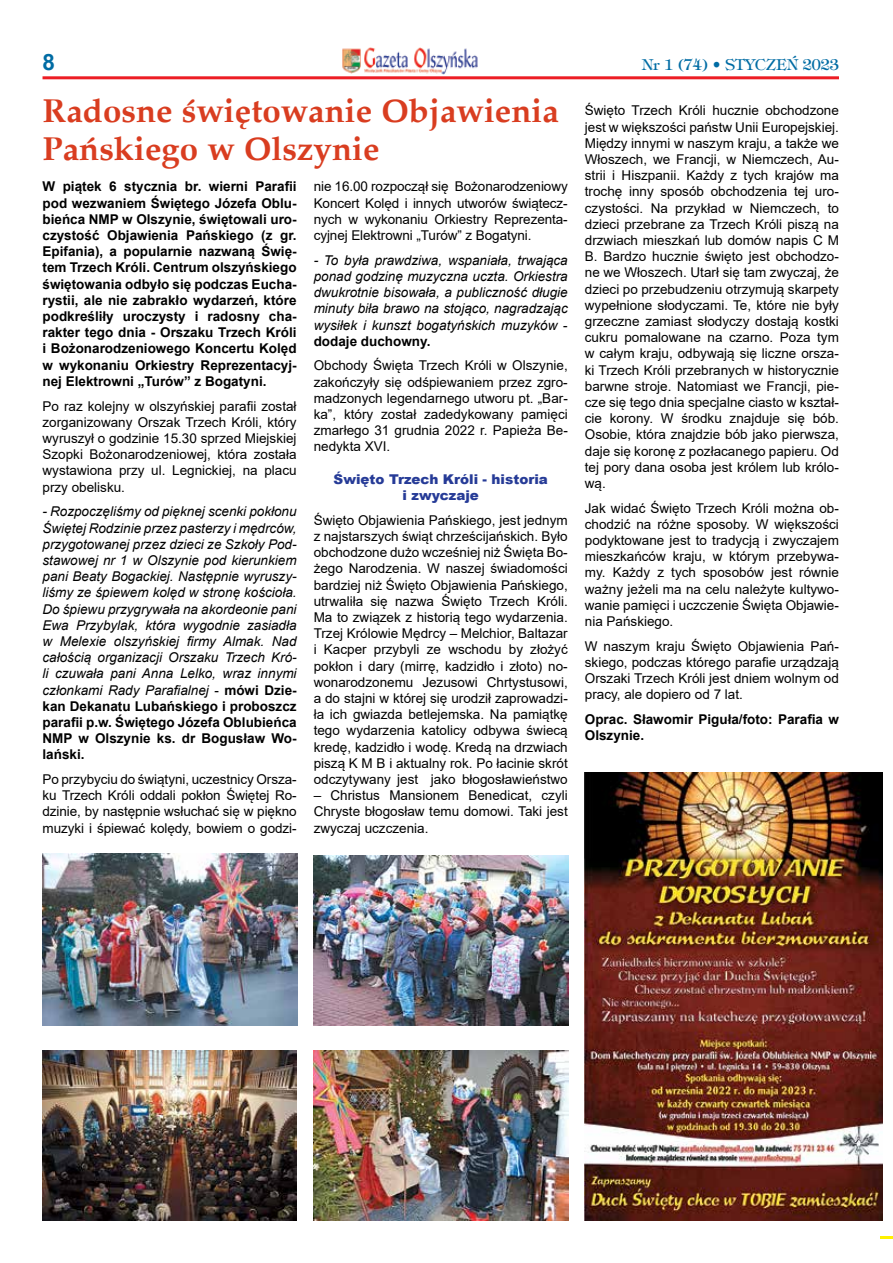
<style>
.page{position:relative;width:893px;height:1263px;background:#fff}
.page>*{position:absolute;margin:0;border:0;box-sizing:border-box;transform-origin:0 0}
.t1{font:700 33px/37.5px "Palm Springs";color:#d93d20}
.t2{font:700 22.5px "Arial";color:#006ca4}
.t3{font:15px "Timpani";color:#006ca4}
.t4{font:13.5px/16.2px "Arial";color:#000;text-align:justify}
.t5{font:italic 13.5px/16.2px "Arial";color:#000;text-align:justify}
.t6{font:700 13.5px/16.2px "Arial";color:#000;text-align:justify}
.t7{font:900 13.5px/16.2px "Arial";color:#263b97;text-align:center}
.s1{font-style:normal}
.s2{font-weight:700;font-style:normal}
</style>
<div class="page">
<img style="left:342px;top:47px;width:136px;height:28px">
<hr style="left:43px;top:76px;width:796px;height:3px;background:#ed1d24">
<svg style="left:880px;top:1236px;width:13px;height:3px"></svg>
<img style="left:585px;top:773px;width:297px;height:447px">
<img style="left:42px;top:853px;width:255px;height:172px">
<img style="left:314px;top:855px;width:254px;height:170px">
<img style="left:42px;top:1050px;width:255px;height:170px">
<img style="left:314px;top:1050px;width:254px;height:170px">
<h2 class="t2" style="left:43px;top:47px;width:14px">8</h2>
<p class="t3" style="left:642px;top:55px;width:199px">Nr 1 (74) • STYCZEŃ 2023</p>
<h1 class="t1" style="left:43px;top:92px;width:518px">Radosne świętowanie Objawienia<br>Pańskiego w Olszynie</h1>
<p class="t4" style="left:314px;top:178px;width:256px">nie 16.00 rozpoczął się Bożonarodzeniowy Koncert Kolęd i innych utworów świątecz&shy;nych w wykonaniu Orkiestry Reprezenta&shy;cyjnej Elektrowni „Turów” z Bogatyni.</p>
<p class="t5" style="left:314px;top:252px;width:256px">- To była prawdziwa, wspaniała, trwająca ponad godzinę muzyczna uczta. Orkiestra dwukrotnie bisowała, a publiczność długie minuty biła brawo na stojąco, nagradzając wysiłek i kunszt bogatyńskich muzyków <span class="s1">- </span><span class="s2">dodaje duchowny.</span></p>
<p class="t4" style="left:314px;top:358px;width:256px">Obchody Święta Trzech Króli w Olszynie, zakończyły się odśpiewaniem przez zgro&shy;madzonych legendarnego utworu pt. „Bar&shy;ka”, który został zadedykowany pamięci zmarłego 31 grudnia 2022 r. Papieża Be&shy;nedykta XVI.</p>
<p class="t7" style="left:334px;top:470px;width:216px">Święto Trzech Króli - historia i zwyczaje</p>
<p class="t4" style="left:314px;top:512px;width:256px">Święto Objawienia Pańskiego, jest jednym z najstarszych świąt chrześcijańskich. Było obchodzone dużo wcześniej niż Święta Bo&shy;żego Narodzenia. W naszej świadomości bardziej niż Święto Objawienia Pańskiego, utrwaliła się nazwa Święto Trzech Króli.<br>Ma to związek z historią tego wydarzenia.<br>Trzej Królowie Mędrcy – Melchior, Baltazar i Kacper przybyli ze wschodu by złożyć pokłon i dary (mirrę, kadzidło i złoto) no&shy;wonarodzonemu Jezusowi Chrtystusowi, a do stajni w której się urodził zaprowadzi&shy;ła ich gwiazda betlejemska. Na pamiątkę tego wydarzenia katolicy odbywa świecą kredę, kadzidło i wodę. Kredą na drzwiach piszą K M B i aktualny rok. Po łacinie skrót odczytywany jest jako błogosławieństwo</p>
<p class="t4" style="left:314px;top:787px;width:256px">– Christus Mansionem Benedicat, czyli Chryste błogosław temu domowi. Taki jest zwyczaj uczczenia.</p>
<p class="t6" style="left:43px;top:179px;width:256px">W piątek 6 stycznia br. wierni Parafii pod wezwaniem Świętego Józefa Oblu&shy;bieńca NMP w Olszynie, świętowali uro&shy;czystość Objawienia Pańskiego (z gr.<br>Epifania), a popularnie nazwaną Świę&shy;tem Trzech Króli. Centrum olszyńskiego świętowania odbyło się podczas Eucha&shy;rystii, ale nie zabrakło wydarzeń, które podkreśliły uroczysty i radosny cha&shy;rakter tego dnia - Orszaku Trzech Króli i Bożonarodzeniowego Koncertu Kolęd w wykonaniu Orkiestry Reprezentacyj&shy;nej Elektrowni „Turów” z Bogatyni.</p>
<p class="t4" style="left:43px;top:398px;width:256px">Po raz kolejny w olszyńskiej parafii został zorganizowany Orszak Trzech Króli, który wyruszył o godzinie 15.30 sprzed Miejskiej Szopki Bożonarodzeniowej, która została wystawiona przy ul. Legnickiej, na placu przy obelisku.</p>
<p class="t5" style="left:43px;top:504px;width:256px">- Rozpoczęliśmy od pięknej scenki pokłonu Świętej Rodzinie przez pasterzy i mędrców, przygotowanej przez dzieci ze Szkoły Pod&shy;stawowej nr 1 w Olszynie pod kierunkiem pani Beaty Bogackiej. Następnie wyruszy&shy;liśmy ze śpiewem kolęd w stronę kościoła.<br>Do śpiewu przygrywała na akordeonie pani Ewa Przybylak, która wygodnie zasiadła w Melexie olszyńskiej firmy Almak. Nad całością organizacji Orszaku Trzech Kró&shy;li czuwała pani Anna Lelko, wraz innymi członkami Rady Parafialnej <span class="s1">-</span> <span class="s2">mówi Dzie&shy;kan Dekanatu Lubańskiego i proboszcz parafii p.w. Świętego Józefa Oblubieńca NMP w Olszynie ks. dr Bogusław Wo&shy;lański.</span></p>
<p class="t4" style="left:43px;top:771px;width:256px">Po przybyciu do świątyni, uczestnicy Orsza&shy;ku Trzech Króli oddali pokłon Świętej Ro&shy;dzinie, by następnie wsłuchać się w piękno muzyki i śpiewać kolędy, bowiem o godzi-</p>
<p class="t4" style="left:585px;top:102px;width:256px">Święto Trzech Króli hucznie obchodzone jest w większości państw Unii Europejskiej.<br>Między innymi w naszym kraju, a także we Włoszech, we Francji, w Niemczech, Au&shy;strii i Hiszpanii. Każdy z tych krajów ma trochę inny sposób obchodzenia tej uro&shy;czystości. Na przykład w Niemczech, to dzieci przebrane za Trzech Króli piszą na drzwiach mieszkań lub domów napis C M B. Bardzo hucznie święto jest obchodzo&shy;ne we Włoszech. Utarł się tam zwyczaj, że dzieci po przebudzeniu otrzymują skarpety wypełnione słodyczami. Te, które nie były grzeczne zamiast słodyczy dostają kostki cukru pomalowane na czarno. Poza tym w całym kraju, odbywają się liczne orsza&shy;ki Trzech Króli przebranych w historycznie barwne stroje. Natomiast we Francji, pie&shy;cze się tego dnia specjalne ciasto w kształ&shy;cie korony. W środku znajduje się bób.<br>Osobie, która znajdzie bób jako pierwsza, daje się koronę z pozłacanego papieru. Od tej pory dana osoba jest królem lub królo&shy;wą.</p>
<p class="t4" style="left:585px;top:500px;width:256px">Jak widać Święto Trzech Króli można ob&shy;chodzić na różne sposoby. W większości podyktowane jest to tradycją i zwyczajem mieszkańców kraju, w którym przebywa&shy;my. Każdy z tych sposobów jest równie ważny jeżeli ma na celu należyte kultywo&shy;wanie pamięci i uczczenie Święta Objawie&shy;nia Pańskiego.</p>
<p class="t4" style="left:585px;top:638px;width:256px">W naszym kraju Święto Objawienia Pań&shy;skiego, podczas którego parafie urządzają Orszaki Trzech Króli jest dniem wolnym od pracy, ale dopiero od 7 lat.</p>
<p class="t6" style="left:585px;top:711px;width:256px">Oprac. Sławomir Piguła/foto: Parafia w<br>Olszynie.</p>
</div>
